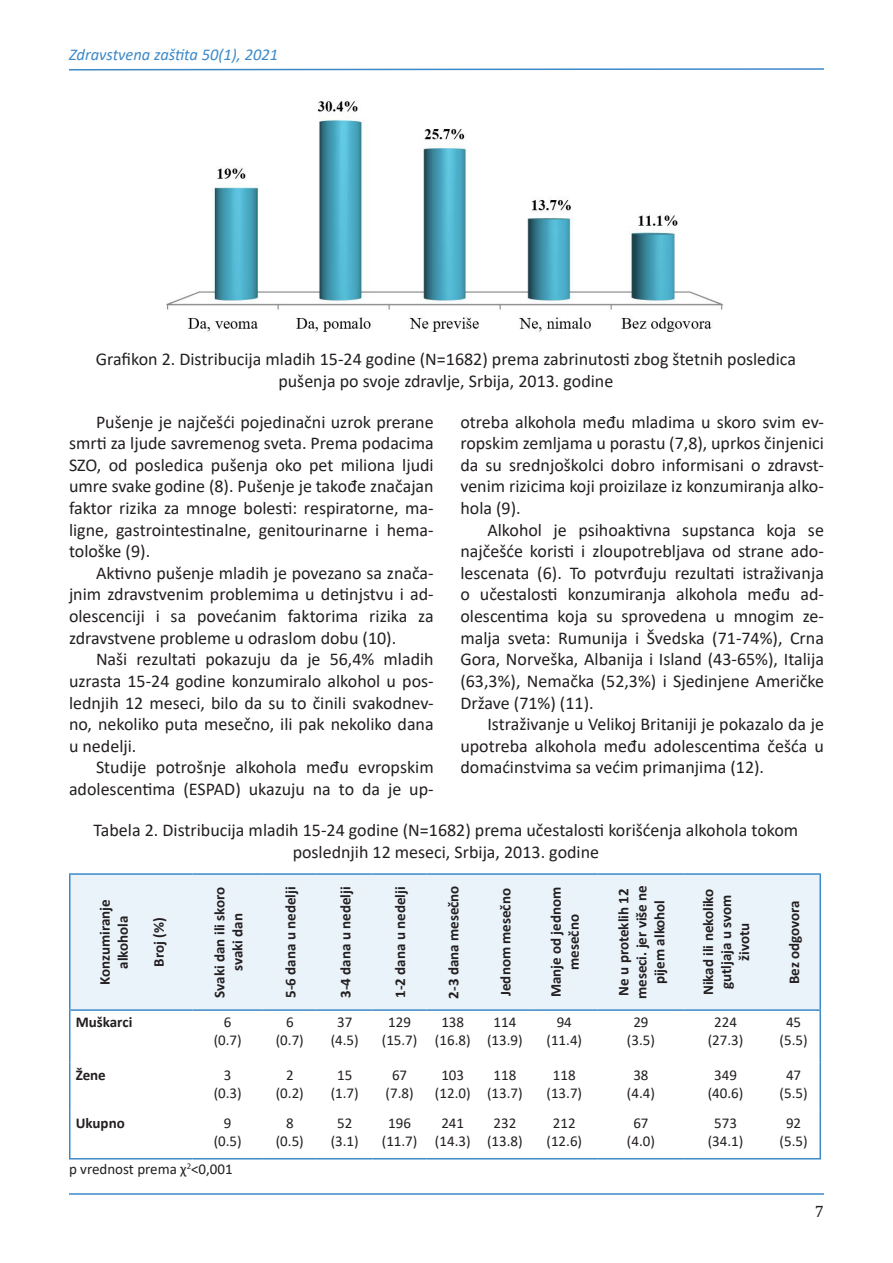
<style>
.page{position:relative;width:893px;height:1263px;background:#fff}
.page>*{position:absolute;margin:0;border:0;box-sizing:border-box;transform-origin:0 0}
.Calibri_text{font:18px/21.6px "Calibri";color:#231f20;text-align:justify}
.tekst{font:18px/21.6px "Calibri";color:#231f20;text-align:center}
.t1{font:italic 16.5px "Calibri";color:#3c89c8}
.t2{font:16.5px "Cambria";color:#231f20}
.podnaslov{font:700 15px/18px "Calibri";color:#231f20;text-align:center}
.podnaslov-2{font:15px/18px "Calibri";color:#231f20;text-align:center}
.tekst-2{font:15px "Calibri";color:#231f20}
</style>
<div class="page">
<hr style="left:69px;top:1193px;width:755px;height:2px;background:#3c89c8">
<svg style="left:69px;top:68px;width:755px;height:3px"></svg>
<img style="left:166px;top:101px;width:558px;height:231px">
<div style="left:70px;top:875px;width:749px;height:134px;background:#eaf2fa"></div>
<hr style="left:69px;top:873px;width:124px;height:2px;background:#3c89c8">
<hr style="left:69px;top:875px;width:1px;height:134px;background:#3c89c8">
<hr style="left:193px;top:873px;width:70px;height:2px;background:#3c89c8">
<hr style="left:263px;top:873px;width:54px;height:2px;background:#3c89c8">
<hr style="left:317px;top:873px;width:56px;height:2px;background:#3c89c8">
<hr style="left:373px;top:873px;width:54px;height:2px;background:#3c89c8">
<hr style="left:427px;top:873px;width:52px;height:2px;background:#3c89c8">
<hr style="left:479px;top:873px;width:52px;height:2px;background:#3c89c8">
<hr style="left:531px;top:873px;width:67px;height:2px;background:#3c89c8">
<hr style="left:598px;top:873px;width:86px;height:2px;background:#3c89c8">
<hr style="left:684px;top:873px;width:83px;height:2px;background:#3c89c8">
<hr style="left:767px;top:873px;width:54px;height:2px;background:#3c89c8">
<hr style="left:819px;top:875px;width:2px;height:134px;background:#3c89c8">
<hr style="left:69px;top:1011px;width:1px;height:51px;background:#3c89c8">
<hr style="left:819px;top:1011px;width:2px;height:51px;background:#3c89c8">
<hr style="left:69px;top:1062px;width:1px;height:49px;background:#3c89c8">
<hr style="left:819px;top:1062px;width:2px;height:49px;background:#3c89c8">
<hr style="left:69px;top:1111px;width:1px;height:47px;background:#3c89c8">
<hr style="left:819px;top:1111px;width:2px;height:47px;background:#3c89c8">
<hr style="left:69px;top:1158px;width:124px;height:1px;background:#3c89c8">
<hr style="left:193px;top:1158px;width:70px;height:1px;background:#3c89c8">
<hr style="left:263px;top:1158px;width:54px;height:1px;background:#3c89c8">
<hr style="left:317px;top:1158px;width:56px;height:1px;background:#3c89c8">
<hr style="left:373px;top:1158px;width:54px;height:1px;background:#3c89c8">
<hr style="left:427px;top:1158px;width:52px;height:1px;background:#3c89c8">
<hr style="left:479px;top:1158px;width:52px;height:1px;background:#3c89c8">
<hr style="left:531px;top:1158px;width:67px;height:1px;background:#3c89c8">
<hr style="left:598px;top:1158px;width:86px;height:1px;background:#3c89c8">
<hr style="left:684px;top:1158px;width:83px;height:1px;background:#3c89c8">
<hr style="left:767px;top:1158px;width:54px;height:1px;background:#3c89c8">
<hr style="left:69px;top:1009px;width:124px;height:2px;background:#3c89c8">
<hr style="left:193px;top:1009px;width:70px;height:2px;background:#3c89c8">
<hr style="left:263px;top:1009px;width:54px;height:2px;background:#3c89c8">
<hr style="left:317px;top:1009px;width:56px;height:2px;background:#3c89c8">
<hr style="left:373px;top:1009px;width:54px;height:2px;background:#3c89c8">
<hr style="left:427px;top:1009px;width:52px;height:2px;background:#3c89c8">
<hr style="left:479px;top:1009px;width:52px;height:2px;background:#3c89c8">
<hr style="left:531px;top:1009px;width:67px;height:2px;background:#3c89c8">
<hr style="left:598px;top:1009px;width:86px;height:2px;background:#3c89c8">
<hr style="left:684px;top:1009px;width:83px;height:2px;background:#3c89c8">
<hr style="left:767px;top:1009px;width:54px;height:2px;background:#3c89c8">
<p class="t1" style="left:69px;top:43px;width:211px">Zdravstvena zaštita 50(1), 2021</p>
<p class="tekst" style="left:96px;top:348px;width:702px">Grafikon 2. Distribucija mladih 15-24 godine (N=1682) prema zabrinutosti zbog štetnih posledica pušenja po svoje zdravlje, Srbija, 2013. godine</p>
<p class="Calibri_text" style="left:69px;top:410px;width:366px;text-indent:27px">Pušenje je najčešći pojedinačni uzrok prerane smrti za ljude savremenog sveta. Prema podacima SZO, od posledica pušenja oko pet miliona ljudi umre svake godine (8). Pušenje je takođe značajan faktor rizika za mnoge bolesti: respiratorne, ma&shy;ligne, gastrointestinalne, genitourinarne i hema&shy;tološke (9).</p>
<p class="Calibri_text" style="left:69px;top:562px;width:366px;text-indent:27px">Aktivno pušenje mladih je povezano sa znača&shy;jnim zdravstvenim problemima u detinjstvu i ad&shy;olescenciji i sa povećanim faktorima rizika za zdravstvene probleme u odraslom dobu (10).</p>
<p class="Calibri_text" style="left:69px;top:648px;width:366px;text-indent:27px">Naši rezultati pokazuju da je 56,4% mladih uzrasta 15-24 godine konzumiralo alkohol u pos&shy;lednjih 12 meseci, bilo da su to činili svakodnev&shy;no, nekoliko puta mesečno, ili pak nekoliko dana u nedelji.</p>
<p class="Calibri_text" style="left:69px;top:756px;width:366px;text-align:right">Studije potrošnje alkohola među evropskim adolescentima (ESPAD) ukazuju na to da je up-</p>
<p class="Calibri_text" style="left:460px;top:410px;width:365px">otreba alkohola među mladima u skoro svim ev&shy;ropskim zemljama u porastu (7,8), uprkos činjenici da su srednjoškolci dobro informisani o zdravst&shy;venim rizicima koji proizilaze iz konzumiranja alko&shy;hola (9).</p>
<p class="Calibri_text" style="left:460px;top:518px;width:365px;text-indent:27px">Alkohol je psihoaktivna supstanca koja se najčešće koristi i zloupotrebljava od strane ado&shy;lescenata (6). To potvrđuju rezultati istraživanja o učestalosti konzumiranja alkohola među ad&shy;olescentima koja su sprovedena u mnogim ze&shy;malja sveta: Rumunija i Švedska (71-74%), Crna Gora, Norveška, Albanija i Island (43-65%), Italija (63,3%), Nemačka (52,3%) i Sjedinjene Američke Države (71%) (11).</p>
<p class="Calibri_text" style="left:460px;top:713px;width:365px;text-indent:27px">Istraživanje u Velikoj Britaniji je pokazalo da je upotreba alkohola među adolescentima češća u domaćinstvima sa većim primanjima (12).</p>
<p class="tekst" style="left:94px;top:819px;width:706px">Tabela 2. Distribucija mladih 15-24 godine (N=1682) prema učestalosti korišćenja alkohola tokom poslednjih 12 meseci, Srbija, 2013. godine</p>
<p class="podnaslov" style="left:96px;top:985px;width:87px;rotate:-90deg">Konzumiranje alkohola</p>
<p class="podnaslov" style="left:150px;top:967px;width:51px;rotate:-90deg">Broj (%)</p>
<p class="podnaslov" style="left:210px;top:997px;width:112px;rotate:-90deg">Svaki dan ili skoro svaki dan</p>
<p class="podnaslov" style="left:281px;top:998px;width:113px;rotate:-90deg">5-6 dana u nedelji</p>
<p class="podnaslov" style="left:336px;top:998px;width:113px;rotate:-90deg">3-4 dana u nedelji</p>
<p class="podnaslov" style="left:391px;top:998px;width:113px;rotate:-90deg">1-2 dana u nedelji</p>
<p class="podnaslov" style="left:444px;top:999px;width:115px;rotate:-90deg">2-3 dana mesečno</p>
<p class="podnaslov" style="left:496px;top:996px;width:109px;rotate:-90deg">Jednom mesečno</p>
<p class="podnaslov" style="left:547px;top:997px;width:112px;rotate:-90deg">Manje od jednom mesečno</p>
<p class="podnaslov" style="left:614px;top:999px;width:116px;rotate:-90deg">Ne u proteklih 12 meseci. jer više ne pijem alkohol</p>
<p class="podnaslov" style="left:699px;top:995px;width:108px;rotate:-90deg">Nikad ili nekoliko gutljaja u svom životu</p>
<p class="podnaslov" style="left:785px;top:984px;width:85px;rotate:-90deg">Bez odgovora</p>
<p class="podnaslov" style="left:76px;top:1013px;width:58px">Muškarci</p>
<p class="podnaslov-2" style="left:224px;top:1013px;width:9px">6</p>
<p class="podnaslov-2" style="left:214px;top:1031px;width:30px">(0.7)</p>
<p class="podnaslov-2" style="left:286px;top:1013px;width:9px">6</p>
<p class="podnaslov-2" style="left:276px;top:1031px;width:30px">(0.7)</p>
<p class="podnaslov-2" style="left:337px;top:1013px;width:17px">37</p>
<p class="podnaslov-2" style="left:331px;top:1031px;width:30px">(4.5)</p>
<p class="podnaslov-2" style="left:382px;top:1013px;width:37px">129 (15.7)</p>
<p class="podnaslov-2" style="left:435px;top:1013px;width:37px">138 (16.8)</p>
<p class="podnaslov-2" style="left:487px;top:1013px;width:37px">114 (13.9)</p>
<p class="podnaslov-2" style="left:557px;top:1013px;width:17px">94</p>
<p class="podnaslov-2" style="left:546px;top:1031px;width:37px">(11.4)</p>
<p class="podnaslov-2" style="left:633px;top:1013px;width:17px">29</p>
<p class="podnaslov-2" style="left:627px;top:1031px;width:30px">(3.5)</p>
<p class="podnaslov-2" style="left:714px;top:1013px;width:24px">224</p>
<p class="podnaslov-2" style="left:708px;top:1031px;width:37px">(27.3)</p>
<p class="podnaslov-2" style="left:780px;top:1013px;width:30px">45 (5.5)</p>
<p class="podnaslov" style="left:76px;top:1065px;width:32px">Žene</p>
<p class="podnaslov-2" style="left:224px;top:1065px;width:9px">3</p>
<p class="podnaslov-2" style="left:214px;top:1083px;width:30px">(0.3)</p>
<p class="podnaslov-2" style="left:286px;top:1065px;width:9px">2</p>
<p class="podnaslov-2" style="left:276px;top:1083px;width:30px">(0.2)</p>
<p class="podnaslov-2" style="left:337px;top:1065px;width:17px">15</p>
<p class="podnaslov-2" style="left:331px;top:1083px;width:30px">(1.7)</p>
<p class="podnaslov-2" style="left:392px;top:1065px;width:17px">67</p>
<p class="podnaslov-2" style="left:386px;top:1083px;width:30px">(7.8)</p>
<p class="podnaslov-2" style="left:435px;top:1065px;width:37px">103 (12.0)</p>
<p class="podnaslov-2" style="left:487px;top:1065px;width:37px">118 (13.7)</p>
<p class="podnaslov-2" style="left:546px;top:1065px;width:37px">118 (13.7)</p>
<p class="podnaslov-2" style="left:633px;top:1065px;width:17px">38</p>
<p class="podnaslov-2" style="left:627px;top:1083px;width:30px">(4.4)</p>
<p class="podnaslov-2" style="left:714px;top:1065px;width:24px">349</p>
<p class="podnaslov-2" style="left:708px;top:1083px;width:37px">(40.6)</p>
<p class="podnaslov-2" style="left:780px;top:1065px;width:30px">47 (5.5)</p>
<p class="podnaslov" style="left:76px;top:1114px;width:51px">Ukupno</p>
<p class="podnaslov-2" style="left:224px;top:1114px;width:9px">9</p>
<p class="podnaslov-2" style="left:214px;top:1132px;width:30px">(0.5)</p>
<p class="podnaslov-2" style="left:286px;top:1114px;width:9px">8</p>
<p class="podnaslov-2" style="left:276px;top:1132px;width:30px">(0.5)</p>
<p class="podnaslov-2" style="left:337px;top:1114px;width:17px">52</p>
<p class="podnaslov-2" style="left:331px;top:1132px;width:30px">(3.1)</p>
<p class="podnaslov-2" style="left:382px;top:1114px;width:37px">196 (11.7)</p>
<p class="podnaslov-2" style="left:435px;top:1114px;width:37px">241 (14.3)</p>
<p class="podnaslov-2" style="left:487px;top:1114px;width:37px">232 (13.8)</p>
<p class="podnaslov-2" style="left:546px;top:1114px;width:37px">212 (12.6)</p>
<p class="podnaslov-2" style="left:633px;top:1114px;width:17px">67</p>
<p class="podnaslov-2" style="left:627px;top:1132px;width:30px">(4.0)</p>
<p class="podnaslov-2" style="left:714px;top:1114px;width:24px">573</p>
<p class="podnaslov-2" style="left:708px;top:1132px;width:37px">(34.1)</p>
<p class="podnaslov-2" style="left:780px;top:1114px;width:30px">92 (5.5)</p>
<p class="tekst-2" style="left:69px;top:1159px;width:165px">p vrednost prema χ<sup>2</sup>&lt;0,001</p>
<p class="t2" style="left:815px;top:1201px;width:11px">7</p>
</div>
